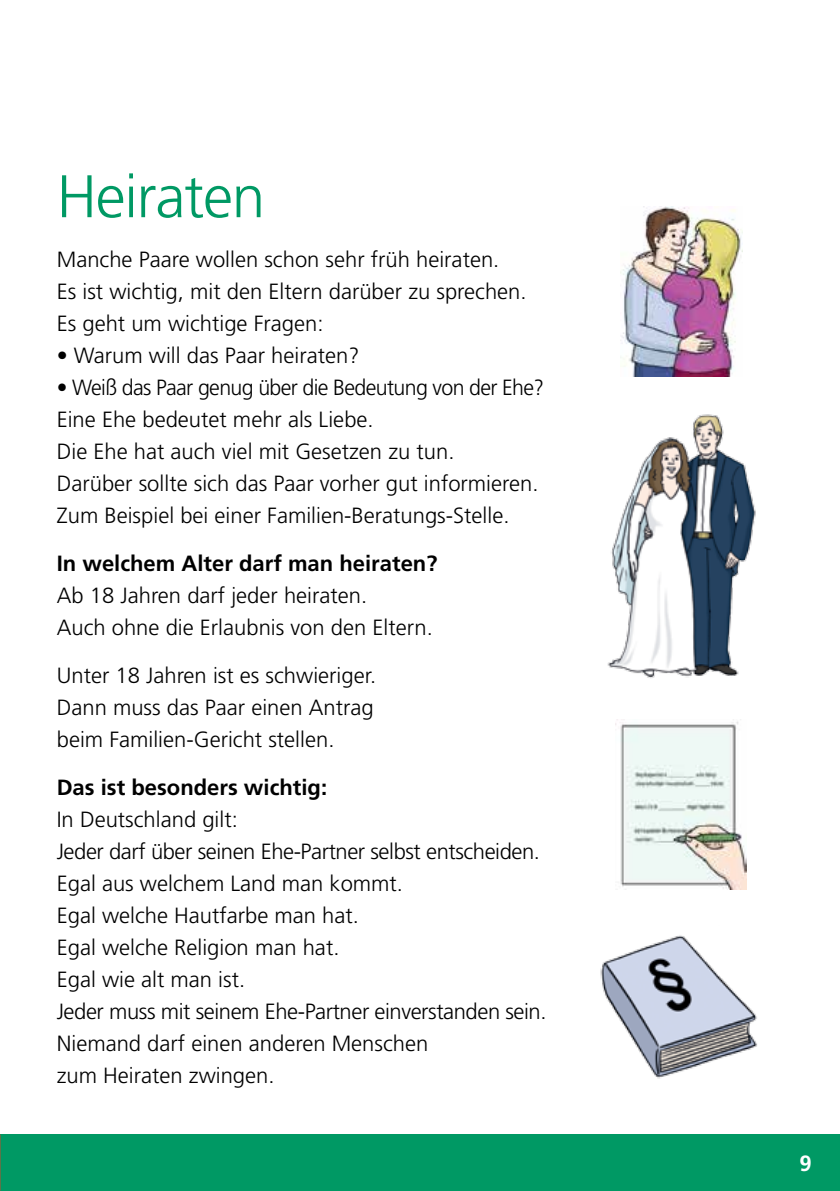
<style>
.page{position:relative;width:840px;height:1191px;background:#fff}
.page>*{position:absolute;margin:0;border:0;box-sizing:border-box;transform-origin:0 0}
.t1{font:300 60px "Frutiger";letter-spacing:-.02em;color:#009964}
.t2{font:300 22px/32px "Frutiger";color:#000}
.t3{font:700 22px "Frutiger";color:#000}
.t4{font:700 22px "Frutiger";color:#fff}
</style>
<div class="page">
<div style="left:0;top:1134px;width:839px;height:57px;background:#009964"></div>
<img style="left:620px;top:206px;width:121px;height:170px">
<img style="left:615px;top:719px;width:131px;height:170px">
<img style="left:607px;top:414px;width:149px;height:264px">
<img style="left:600px;top:935px;width:157px;height:144px">
<h1 class="t1" style="left:57px;top:162px;width:210px">Heiraten</h1>
<p class="t2" style="left:57px;top:243px;width:471px">Manche Paare wollen schon sehr früh heiraten.<br>Es ist wichtig, mit den Eltern darüber zu sprechen.<br>Es geht um wichtige Fragen:</p>
<p class="t2" style="left:57px;top:339px;width:304px">• Warum will das Paar heiraten?</p>
<p class="t2" style="left:57px;top:371px;width:488px">• Weiß das Paar genug über die Bedeutung von der Ehe?<br>Eine Ehe bedeutet mehr als Liebe.<br>Die Ehe hat auch viel mit Gesetzen zu tun.<br>Darüber sollte sich das Paar vorher gut informieren.<br>Zum Beispiel bei einer Familien-Beratungs-Stelle.</p>
<p class="t3" style="left:57px;top:550px;width:382px">In welchem Alter darf man heiraten?</p>
<p class="t2" style="left:57px;top:579px;width:377px">Ab 18 Jahren darf jeder heiraten.<br>Auch ohne die Erlaubnis von den Eltern.</p>
<p class="t2" style="left:57px;top:659px;width:321px;text-align:justify">Unter 18 Jahren ist es schwieriger.<br>Dann muss das Paar einen Antrag beim Familien-Gericht stellen.</p>
<p class="t3" style="left:57px;top:774px;width:272px">Das ist besonders wichtig:</p>
<p class="t2" style="left:57px;top:803px;width:491px">In Deutschland gilt:<br>Jeder darf über seinen Ehe-Partner selbst entscheiden.<br>Egal aus welchem Land man kommt.<br>Egal welche Hautfarbe man hat.<br>Egal welche Religion man hat.<br>Egal wie alt man ist.<br>Jeder muss mit seinem Ehe-Partner einverstanden sein.<br>Niemand darf einen anderen Menschen<br>zum Heiraten zwingen.</p>
<p class="t4" style="left:798px;top:1150px;width:14px">9</p>
</div>
